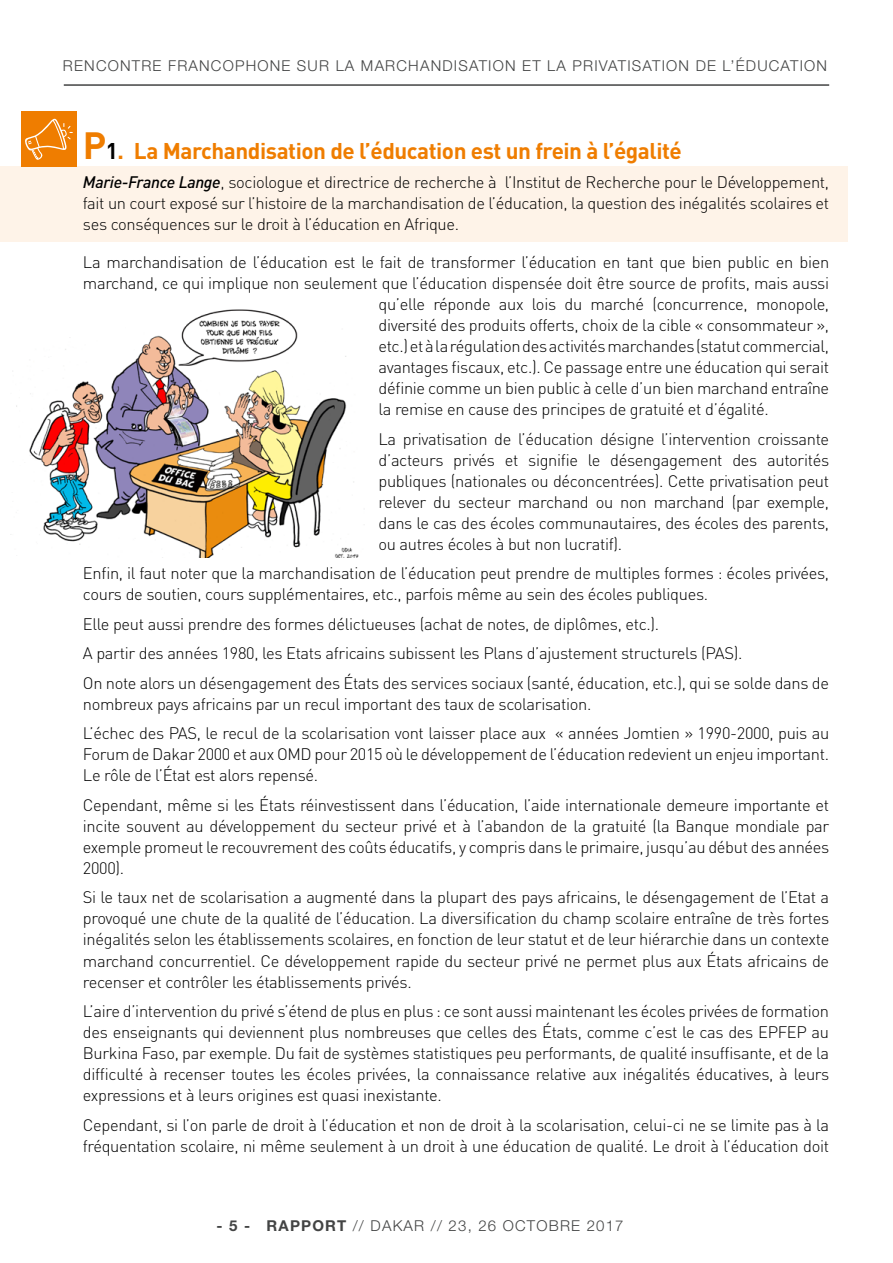
<style>
.page{position:relative;width:893px;height:1263px;background:#fff}
.page>*{position:absolute;margin:0;border:0;box-sizing:border-box;transform-origin:0 0}
.t1{font:700 22.5px "DIN";letter-spacing:-.02em;color:#ef7d00}
.t2{font:300 16.5px/21px "DIN";letter-spacing:-.02em;color:#000;text-align:justify}
.t3{font:300 15px "Helvetica Neue LT Std";letter-spacing:.08em;color:#434444}
.s1{font-size:37.5px}
.s2{color:#000}
.s3{font-weight:500;font-style:italic}
.s4{font-weight:700}
</style>
<div class="page">
<hr style="left:64px;top:84px;width:765px;height:2px;background:#434444">
<div style="left:0;top:167px;width:848px;height:75px;background:#fef3e8"></div>
<img style="left:16px;top:309px;width:343px;height:248px">
<div style="left:21px;top:112px;width:56px;height:55px;background:#ef7d00"></div>
<svg style="left:25px;top:118px;width:48px;height:42px"></svg>
<p class="t3" style="left:63px;top:56px;width:766px">RENCONTRE FRANCOPHONE SUR LA MARCHANDISATION ET LA PRIVATISATION DE L’ÉDUCATION</p>
<h1 class="t1" style="left:83px;top:136px;width:600px"><span class="s1">P</span><span class="s2">1</span>. La Marchandisation de l’éducation est un frein à l’égalité</h1>
<p class="t2" style="left:83px;top:172px;width:748px"><span class="s3">Marie-France Lange</span>, sociologue et directrice de recherche à l’Institut de Recherche pour le Développement, fait un court exposé sur l’histoire de la marchandisation de l’éducation, la question des inégalités scolaires et ses conséquences sur le droit à l’éducation en Afrique.</p>
<p class="t2" style="left:83px;top:252px;width:748px">La marchandisation de l’éducation est le fait de transformer l’éducation en tant que bien public en bien</p>
<p class="t2" style="left:83px;top:273px;width:748px">marchand, ce qui implique non seulement que l’éducation dispensée doit être source de profits, mais aussi</p>
<p class="t2" style="left:378px;top:294px;width:452px">qu’elle réponde aux lois du marché (concurrence, monopole,</p>
<p class="t2" style="left:378px;top:315px;width:452px">diversité des produits offerts, choix de la cible « consommateur »,</p>
<p class="t2" style="left:378px;top:336px;width:452px">etc.) et à la régulation des activités marchandes (statut commercial,</p>
<p class="t2" style="left:378px;top:357px;width:452px">avantages fiscaux, etc.). Ce passage entre une éducation qui serait</p>
<p class="t2" style="left:378px;top:378px;width:452px">définie comme un bien public à celle d’un bien marchand entraîne</p>
<p class="t2" style="left:378px;top:399px;width:392px">la remise en cause des principes de gratuité et d’égalité.</p>
<p class="t2" style="left:378px;top:428px;width:452px">La privatisation de l’éducation désigne l’intervention croissante d’acteurs privés et signifie le désengagement des autorités publiques (nationales ou déconcentrées). Cette privatisation peut relever du secteur marchand ou non marchand (par exemple, dans le cas des écoles communautaires, des écoles des parents, ou autres écoles à but non lucratif).</p>
<p class="t2" style="left:83px;top:563px;width:748px">Enfin, il faut noter que la marchandisation de l’éducation peut prendre de multiples formes : écoles privées, cours de soutien, cours supplémentaires, etc., parfois même au sein des écoles publiques.</p>
<p class="t2" style="left:83px;top:609px;width:748px;line-height:29.5px;text-align:left">Elle peut aussi prendre des formes délictueuses (achat de notes, de diplômes, etc.).<br>A partir des années 1980, les Etats africains subissent les Plans d’ajustement structurels (PAS).<br>On note alors un désengagement des États des services sociaux (santé, éducation, etc.), qui se solde dans de</p>
<p class="t2" style="left:83px;top:689px;width:748px;line-height:29.5px">nombreux pays africains par un recul important des taux de scolarisation.<br>L’échec des PAS, le recul de la scolarisation vont laisser place aux « années Jomtien » 1990-2000, puis au</p>
<p class="t2" style="left:83px;top:744px;width:748px">Forum de Dakar 2000 et aux OMD pour 2015 où le développement de l’éducation redevient un enjeu important.<br>Le rôle de l’État est alors repensé.</p>
<p class="t2" style="left:83px;top:794px;width:748px">Cependant, même si les États réinvestissent dans l’éducation, l’aide internationale demeure importante et incite souvent au développement du secteur privé et à l’abandon de la gratuité (la Banque mondiale par exemple promeut le recouvrement des coûts éducatifs, y compris dans le primaire, jusqu’au début des années 2000).</p>
<p class="t2" style="left:83px;top:887px;width:748px">Si le taux net de scolarisation a augmenté dans la plupart des pays africains, le désengagement de l’Etat a provoqué une chute de la qualité de l’éducation. La diversification du champ scolaire entraîne de très fortes inégalités selon les établissements scolaires, en fonction de leur statut et de leur hiérarchie dans un contexte marchand concurrentiel. Ce développement rapide du secteur privé ne permet plus aux États africains de recenser et contrôler les établissements privés.</p>
<p class="t2" style="left:83px;top:1000px;width:748px">L’aire d’intervention du privé s’étend de plus en plus : ce sont aussi maintenant les écoles privées de formation des enseignants qui deviennent plus nombreuses que celles des États, comme c’est le cas des EPFEP au Burkina Faso, par exemple. Du fait de systèmes statistiques peu performants, de qualité insuffisante, et de la difficulté à recenser toutes les écoles privées, la connaissance relative aux inégalités éducatives, à leurs expressions et à leurs origines est quasi inexistante.</p>
<p class="t2" style="left:83px;top:1114px;width:748px">Cependant, si l’on parle de droit à l’éducation et non de droit à la scolarisation, celui-ci ne se limite pas à la fréquentation scolaire, ni même seulement à un droit à une éducation de qualité. Le droit à l’éducation doit</p>
<p class="t3" style="left:217px;top:1217px;width:408px"><span class="s4">- 5 - RAPPORT</span> // DAKAR // 23, 26 OCTOBRE 2017</p>
</div>
